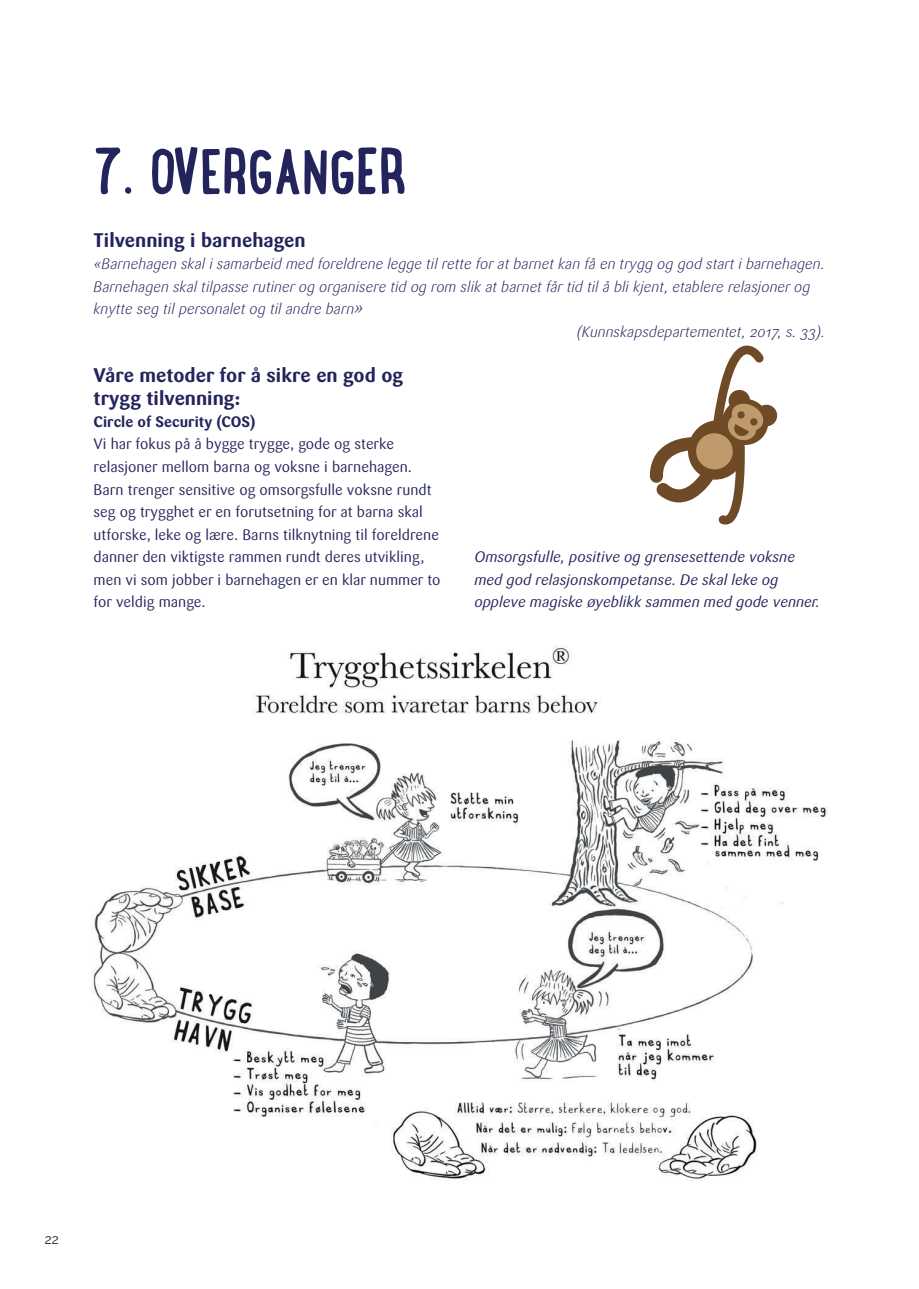
<style>
.page{position:relative;width:919px;height:1289px;background:#fff}
.page>*{position:absolute;margin:0;border:0;box-sizing:border-box;transform-origin:0 0}
.t1{font:700 69px "Lunch Box";color:#23245b}
.t2{font:700 19.5px/23.4px "Sari OT";color:#23245b}
.t3{font:15px/22.5px "Sari OT";color:#23245b}
.t4{font:italic 300 15px "Sari OT";color:#23245b}
.t5{font:italic 15px/22.5px "Sari OT";color:#23245b}
.t6{font:700 15px "Sari OT";color:#23245b}
.t7{font:13.5px "Raleway";color:#231f20}
.s1{font-size:18px}
</style>
<div class="page">
<img style="left:92px;top:645px;width:735px;height:536px">
<svg style="left:649px;top:345px;width:129px;height:179px"></svg>
<h1 class="t1" style="left:94px;top:125px;width:315px">7. OVERGANGER</h1>
<h2 class="t2" style="left:94px;top:228px;width:213px">Tilvenning i barnehagen</h2>
<p class="t4" style="left:94px;top:254px;width:732px">«Barnehagen skal i samarbeid med foreldrene legge til rette for at barnet kan få en trygg og god start i barnehagen.</p>
<p class="t4" style="left:94px;top:277px;width:718px">Barnehagen skal tilpasse rutiner og organisere tid og rom slik at barnet får tid til å bli kjent, etablere relasjoner og</p>
<p class="t4" style="left:94px;top:299px;width:272px">knytte seg til personalet og til andre barn<span class="s1">»</span></p>
<p class="t4" style="left:576px;top:322px;width:250px">(Kunnskapsdepartementet, 2017, s. 33).</p>
<h2 class="t2" style="left:94px;top:363px;width:311px">Våre metoder for å sikre en god og trygg tilvenning:</h2>
<p class="t6" style="left:94px;top:412px;width:163px">Circle of Security (COS)</p>
<p class="t3" style="left:94px;top:433px;width:348px">Vi har fokus på å bygge trygge, gode og sterke relasjoner mellom barna og voksne i barnehagen.<br>Barn trenger sensitive og omsorgsfulle voksne rundt seg og trygghet er en forutsetning for at barna skal utforske, leke og lære. Barns tilknytning til foreldrene danner den viktigste rammen rundt deres utvikling, men vi som jobber i barnehagen er en klar nummer to for veldig mange.</p>
<p class="t5" style="left:474px;top:545px;width:347px">Omsorgsfulle, positive og grensesettende voksne med god relasjonskompetanse. De skal leke og oppleve magiske øyeblikk sammen med gode venner.</p>
<p class="t7" style="left:45px;top:1231px;width:16px">22</p>
</div>
